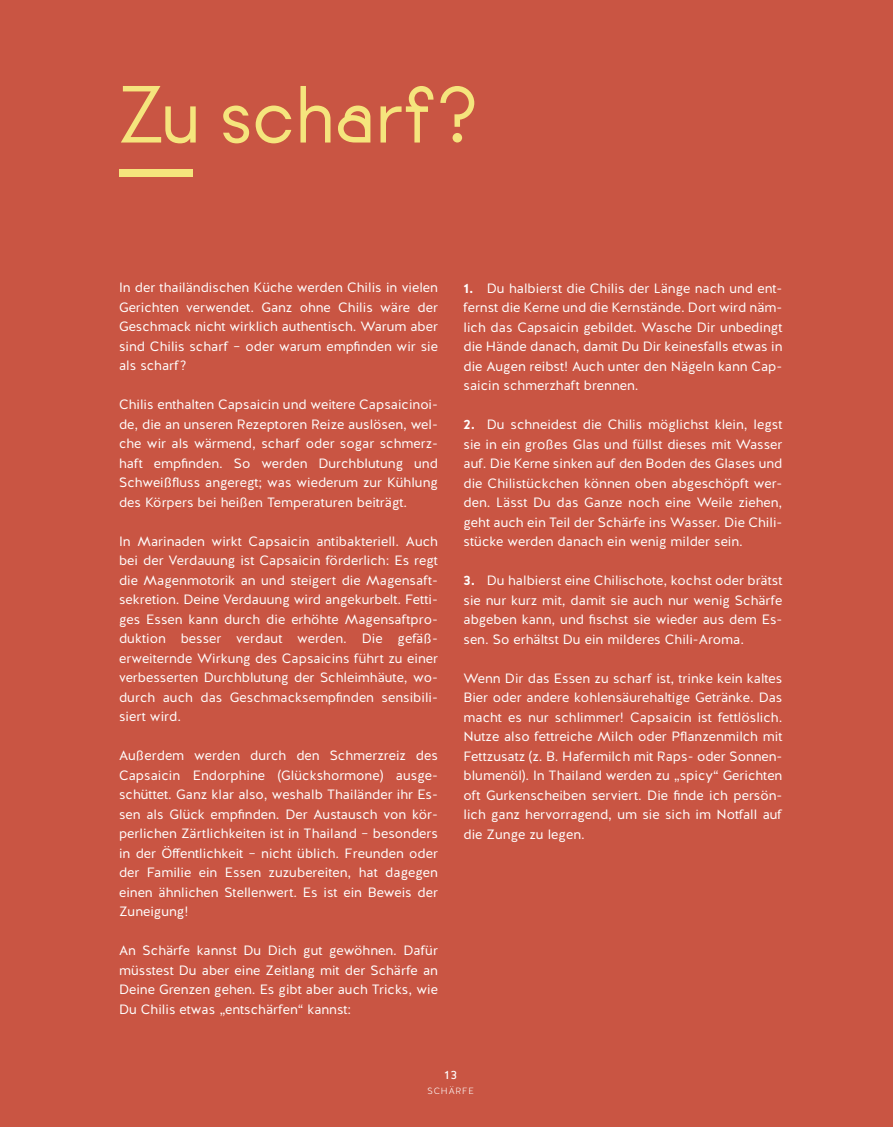
<style>
.page{position:relative;width:893px;height:1127px;background:#c95543}
.page>*{position:absolute;margin:0;border:0;box-sizing:border-box;transform-origin:0 0}
.t1{font:87px "Kobe 1.1";color:#f5e57d}
.t2{font:13.5px/19.5px "Halis GR";color:#fff;text-align:justify}
.t3{font:12px "Halis GR";color:#fff}
.t4{font:300 9px "Halis GR";letter-spacing:.1em;color:#fff}
.s1{font-weight:700}
</style>
<div class="page">
<div style="left:119px;top:169px;width:74px;height:8px;background:#f5e57d"></div>
<h1 class="t1" style="left:119px;top:62px;width:361px">Zu scharf?</h1>
<p class="t2" style="left:119px;top:278px;width:320px">In der thailändischen Küche werden Chilis in vielen Gerichten verwendet. Ganz ohne Chilis wäre der Geschmack nicht wirklich authentisch. Warum aber sind Chilis scharf – oder warum empfinden wir sie als scharf?</p>
<p class="t2" style="left:119px;top:395px;width:320px">Chilis enthalten Capsaicin und weitere Capsaicinoi&shy;de, die an unseren Rezeptoren Reize auslösen, wel&shy;che wir als wärmend, scharf oder sogar schmerz&shy;haft empfinden. So werden Durchblutung und Schweißfluss angeregt; was wiederum zur Kühlung des Körpers bei heißen Temperaturen beiträgt.</p>
<p class="t2" style="left:119px;top:532px;width:320px">In Marinaden wirkt Capsaicin antibakteriell. Auch bei der Verdauung ist Capsaicin förderlich: Es regt die Magenmotorik an und steigert die Magensaft&shy;sekretion. Deine Verdauung wird angekurbelt. Fetti&shy;ges Essen kann durch die erhöhte Magensaftpro&shy;duktion besser verdaut werden. Die gefäß&shy;erweiternde Wirkung des Capsaicins führt zu einer verbesserten Durchblutung der Schleimhäute, wo&shy;durch auch das Geschmacksempfinden sensibili&shy;siert wird.</p>
<p class="t2" style="left:119px;top:746px;width:320px">Außerdem werden durch den Schmerzreiz des Capsaicin Endorphine (Glückshormone) ausge&shy;schüttet. Ganz klar also, weshalb Thailänder ihr Es&shy;sen als Glück empfinden. Der Austausch von kör&shy;perlichen Zärtlichkeiten ist in Thailand – besonders in der Öffentlichkeit – nicht üblich. Freunden oder der Familie ein Essen zuzubereiten, hat dagegen einen ähnlichen Stellenwert. Es ist ein Beweis der Zuneigung!</p>
<p class="t2" style="left:119px;top:941px;width:320px">An Schärfe kannst Du Dich gut gewöhnen. Dafür müsstest Du aber eine Zeitlang mit der Schärfe an Deine Grenzen gehen. Es gibt aber auch Tricks, wie Du Chilis etwas „entschärfen“ kannst:</p>
<p class="t2" style="left:463px;top:278px;width:320px"><span class="s1">1.</span> Du halbierst die Chilis der Länge nach und ent&shy;fernst die Kerne und die Kernstände. Dort wird näm&shy;lich das Capsaicin gebildet. Wasche Dir unbedingt die Hände danach, damit Du Dir keinesfalls etwas in die Augen reibst! Auch unter den Nägeln kann Cap&shy;saicin schmerzhaft brennen.</p>
<p class="t2" style="left:463px;top:415px;width:320px"><span class="s1">2.</span> Du schneidest die Chilis möglichst klein, legst sie in ein großes Glas und füllst dieses mit Wasser auf. Die Kerne sinken auf den Boden des Glases und die Chilistückchen können oben abgeschöpft wer&shy;den. Lässt Du das Ganze noch eine Weile ziehen, geht auch ein Teil der Schärfe ins Wasser. Die Chili&shy;stücke werden danach ein wenig milder sein.</p>
<p class="t2" style="left:463px;top:571px;width:320px"><span class="s1">3.</span> Du halbierst eine Chilischote, kochst oder brätst sie nur kurz mit, damit sie auch nur wenig Schärfe abgeben kann, und fischst sie wieder aus dem Es&shy;sen. So erhältst Du ein milderes Chili-Aroma.</p>
<p class="t2" style="left:463px;top:668px;width:320px">Wenn Dir das Essen zu scharf ist, trinke kein kaltes Bier oder andere kohlensäurehaltige Getränke. Das macht es nur schlimmer! Capsaicin ist fettlöslich.<br>Nutze also fettreiche Milch oder Pflanzenmilch mit Fettzusatz (z. B. Hafermilch mit Raps- oder Sonnen&shy;blumenöl). In Thailand werden zu „spicy“ Gerichten oft Gurkenscheiben serviert. Die finde ich persön&shy;lich ganz hervorragend, um sie sich im Notfall auf die Zunge zu legen.</p>
<p class="t3" style="left:445px;top:1067px;width:14px">13</p>
<p class="t4" style="left:427px;top:1086px;width:48px">SCHÄRFE</p>
</div>
